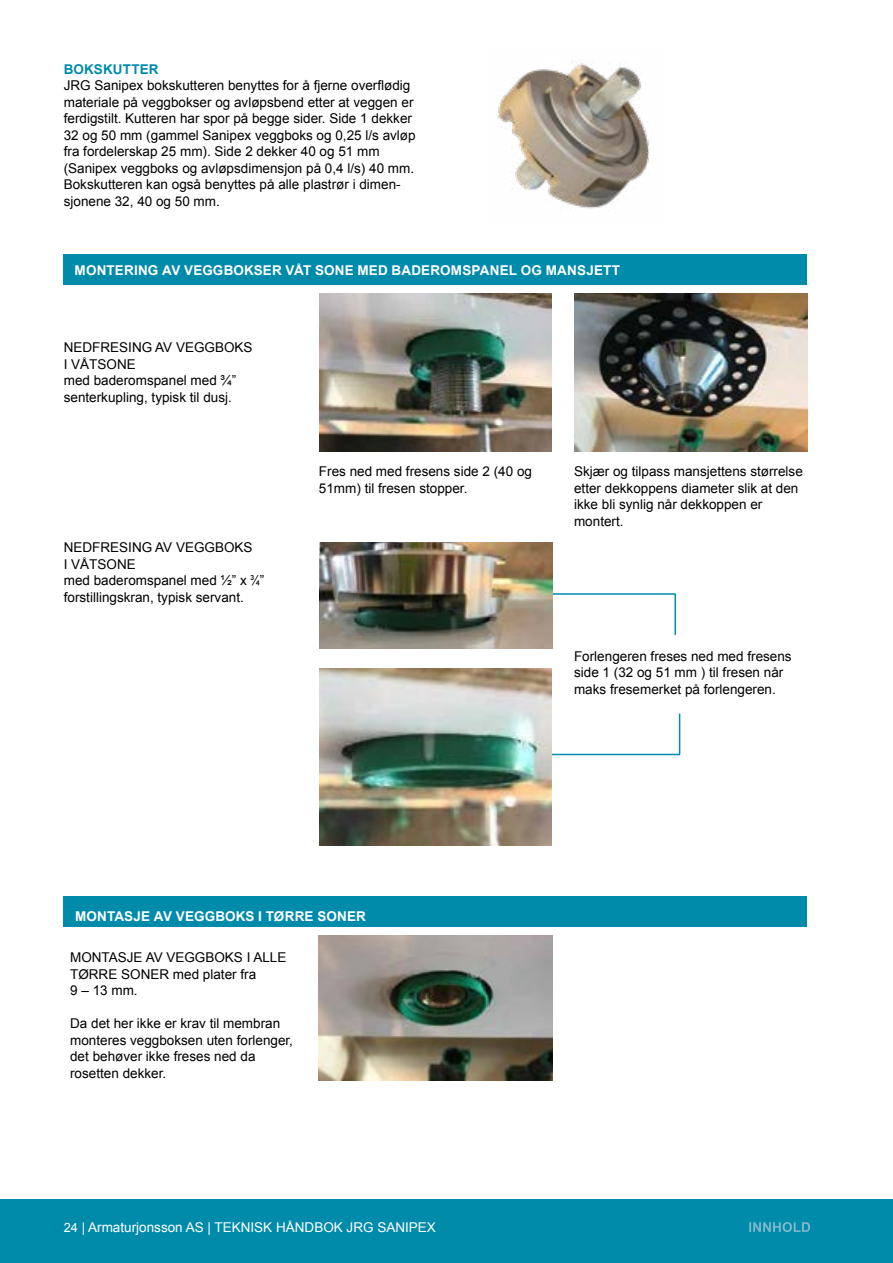
<style>
.page{position:relative;width:893px;height:1263px;background:#fff}
.page>*{position:absolute;margin:0;border:0;box-sizing:border-box;transform-origin:0 0}
.t1{font:13.5px/16.5px "Arial";color:#000}
.t2{font:700 13.5px "Arial";letter-spacing:.015em;color:#fff}
.t3{font:13.5px "Arial";color:#fff}
.t4{font:700 13.5px "Arial";letter-spacing:.01em;color:#008bab}
.s1{font-family:"Arial Narrow"}
.s2{font-size:12.75px}
</style>
<div class="page">
<div style="left:0;top:1199px;width:893px;height:64px;background:#008bab"></div>
<svg style="left:749px;top:1222px;width:61px;height:10px"></svg>
<hr style="left:674px;top:594px;width:2px;height:41px;background:#008bab">
<hr style="left:529px;top:593px;width:147px;height:2px;background:#008bab">
<hr style="left:679px;top:713px;width:1px;height:41px;background:#008bab">
<hr style="left:533px;top:754px;width:147px;height:1px;background:#008bab">
<img style="left:497px;top:62px;width:153px;height:148px">
<img style="left:320px;top:294px;width:232px;height:158px">
<img style="left:574px;top:294px;width:234px;height:158px">
<img style="left:320px;top:543px;width:232px;height:106px">
<img style="left:320px;top:668px;width:231px;height:177px">
<img style="left:319px;top:935px;width:233px;height:146px">
<div style="left:64px;top:254px;width:743px;height:31px;background:#008bab"></div>
<div style="left:64px;top:896px;width:743px;height:31px;background:#008bab"></div>
<p class="t4" style="left:64px;top:60px;width:96px">BOKSKUTTER</p>
<p class="t1" style="left:64px;top:77px;width:353px">JRG Sanipex bokskutteren benyttes for å fjerne overflødig materiale på veggbokser og avløpsbend etter at veggen er ferdigstilt. Kutteren har spor på begge sider. Side 1 dekker 32 og 50 mm (gammel Sanipex veggboks og 0,25 l/s avløp fra fordelerskap 25 mm). Side 2 dekker 40 og 51 mm (Sanipex veggboks og avløpsdimensjon på 0,4 l/s) 40 mm.<br>Bokskutteren kan også benyttes på alle plastrør i dimen&shy;sjonene 32, 40 og 50 mm.</p>
<p class="t2" style="left:75px;top:262px;width:547px">MONTERING AV VEGGBOKSER VÅT SONE MED BADEROMSPANEL OG MANSJETT</p>
<p class="t1" style="left:64px;top:339px;width:190px">NEDFRESING AV VEGGBOKS<br>I VÅTSONE<br>med baderomspanel med ¾” senterkupling, typisk til dusj.</p>
<p class="t1" style="left:64px;top:539px;width:202px">NEDFRESING AV VEGGBOKS<br>I VÅTSONE<br>med baderomspanel med ½” x <span class="s1">¾</span>” forstillingskran, typisk servant.</p>
<p class="t1" style="left:319px;top:463px;width:215px">Fres ned med fresens side 2 (40 og<br>51mm) til fresen stopper.</p>
<p class="t1" style="left:574px;top:463px;width:230px">Skjær og tilpass mansjettens størrelse etter dekkoppens diameter slik at den ikke bli synlig når dekkoppen er montert.</p>
<p class="t1" style="left:574px;top:648px;width:219px">Forlengeren freses ned med fresens side 1 (32 og 51 mm ) til fresen når maks fresemerket på forlengeren.</p>
<p class="t2" style="left:75px;top:908px;width:292px">MONTASJE AV VEGGBOKS I TØRRE SONER</p>
<p class="t1" style="left:70px;top:949px;width:218px">MONTASJE AV VEGGBOKS I ALLE<br>TØRRE SONER med plater fra<br>9 – 13 mm.</p>
<p class="t1" style="left:70px;top:1015px;width:224px">Da det her ikke er krav til membran monteres veggboksen uten forlenger, det behøver ikke freses ned da rosetten dekker.</p>
<p class="t3" style="left:64px;top:1218px;width:374px"><span class="s2">24</span> | Armaturjonsson AS | TEKNISK HÅNDBOK JRG SANIPEX</p>
</div>
